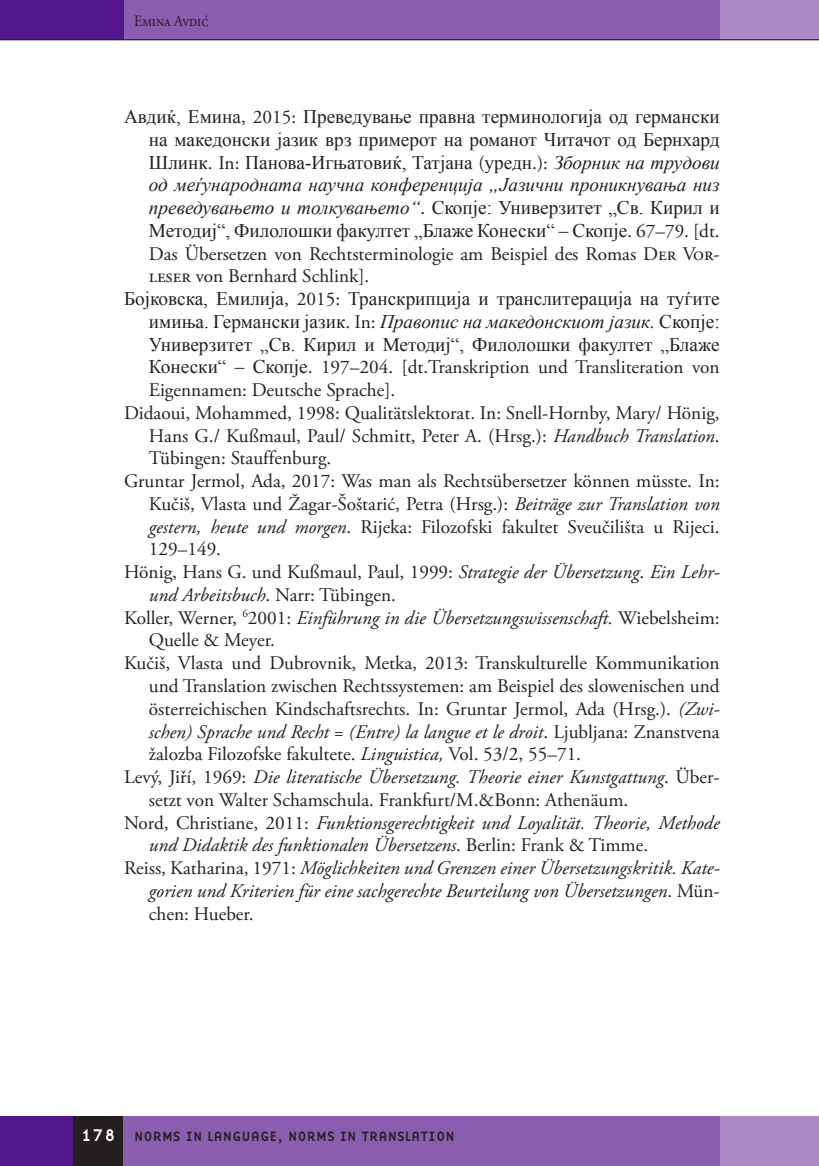
<style>
.page{position:relative;width:819px;height:1166px;background:#fff}
.page>*{position:absolute;margin:0;border:0;box-sizing:border-box;transform-origin:0 0}
.t1{font:19.25px/22.8px "Adobe Garamond Pro";color:#231f20;text-align:justify}
.t2{font:19.25px/22.8px "Times New Roman";color:#231f20;text-align:justify}
.t3{font:italic 19.25px/22.8px "Adobe Garamond Pro";color:#231f20}
.t4{font:15.75px "Adobe Garamond Pro";color:#231f20;scale:.9 1}
.t5{font:14px "Base Nine";color:#231f20}
.s1{font-family:"Adobe Garamond Pro"}
.s2{font-style:italic}
.s3{font-family:"Adobe Garamond Pro";font-style:italic}
.s4{font-style:normal}
.s5{font-size:17.5px;color:#fff}
</style>
<div class="page">
<div style="left:122px;top:0;width:597px;height:40px;background:#8a5dae"></div>
<div style="left:719px;top:0;width:99px;height:40px;background:#ad89c5"></div>
<div style="left:0;top:0;width:124px;height:40px;background:#53168b"></div>
<hr style="left:0;top:39px;width:818px;height:1px;background:#231f20">
<div style="left:123px;top:1116px;width:621px;height:50px;background:#8a5dae"></div>
<div style="left:719px;top:1116px;width:99px;height:50px;background:#ad89c5"></div>
<div style="left:0;top:1116px;width:74px;height:50px;background:#53168b"></div>
<div style="left:74px;top:1116px;width:49px;height:50px;background:#231f20"></div>
<p class="t4" style="left:134px;top:11px;width:84px">Emina Avdić</p>
<p class="t2" style="left:149px;top:105px;width:572px;text-indent:-25px">Авдиќ, Емина<span class="s1">, 2015:</span> Преведување правна терминологија од германски на македонски јазик врз примерот на романот Читачот од Бернхард Шлинк<span class="s1">. In:</span> Панова-Игњатовиќ, Татјана <span class="s1">(</span>уредн<span class="s1">.):</span> <span class="s2">Зборник на трудови од меѓународната научна конференција „Јазични проникнувања низ преведувањето и толкувањето“</span><span class="s1">.</span> Скопје: Универзитет „Св. Кирил и Методиј“, Филолошки факултет „Блаже Конески“ – Скопје<span class="s1">. 67–79. [dt.<br>Das Übersetzen von Rechtsterminologie am Beispiel des Romas Der Vor&shy;leser von Bernhard Schlink].</span></p>
<p class="t2" style="left:149px;top:287px;width:572px;text-indent:-25px">Бојковска, Емилија<span class="s1">, 2015:</span> Транскрипција и транслитерација на туѓите имиња. Германски јазик<span class="s1">. In:</span> <span class="s2">Правопис на македонскиот јазик</span><span class="s3">.</span> Скопје:<br>Универзитет „Св. Кирил и Методиј“, Филолошки факултет „Блаже Конески“ – Скопје<span class="s1">. 197–204. [dt.Transkription und Transliteration von Eigennamen: Deutsche Sprache].</span></p>
<p class="t1" style="left:149px;top:402px;width:572px;text-indent:-25px">Didaoui, Mohammed, 1998: Qualitätslektorat. In: Snell-Hornby, Mary/ Hönig, Hans G./ Kußmaul, Paul/ Schmitt, Peter A. (Hrsg.): <span class="s2">Handbuch Translation</span>.<br>Tübingen: Stauffenburg.</p>
<p class="t1" style="left:149px;top:470px;width:572px;text-indent:-25px">Gruntar Jermol, Ada, 2017: Was man als Rechtsübersetzer können müsste. In:<br>Kučiš, Vlasta und Žagar-Šoštarić, Petra (Hrsg.): <span class="s2">Beiträge zur Translation von gestern, heute und morgen</span>. Rijeka: Filozofski fakultet Sveučilišta u Rijeci.<br>129–149.</p>
<p class="t1" style="left:149px;top:561px;width:572px;text-indent:-25px">Hönig, Hans G. und Kußmaul, Paul, 1999: <span class="s2">Strategie der Übersetzung</span>. <span class="s2">Ein Lehr&shy;und Arbeitsbuch</span>. Narr: Tübingen.</p>
<p class="t1" style="left:149px;top:607px;width:572px;text-indent:-25px">Koller, Werner, <sup>6</sup>2001: <span class="s2">Einführung in die Übersetzungswissenschaft.</span> Wiebelsheim:<br>Quelle &amp; Meyer.</p>
<p class="t1" style="left:149px;top:652px;width:572px;text-indent:-25px">Kučiš, Vlasta und Dubrovnik, Metka, 2013: Transkulturelle Kommunikation und Translation zwischen Rechtssystemen: am Beispiel des slowenischen und österreichischen Kindschaftsrechts. In: Gruntar Jermol, Ada (Hrsg.). <span class="s2">(Zwi&shy;schen) Sprache und Recht</span> = <span class="s2">(Entre) la langue et le droit</span>. Ljubljana: Znanstvena žalozba Filozofske fakultete. <span class="s2">Linguistica,</span> Vol. 53/2, 55–71.</p>
<p class="t1" style="left:149px;top:766px;width:572px;text-indent:-25px">Levý, Jiří, 1969: <span class="s2">Die literatische Übersetzung. Theorie einer Kunstgattung</span>. Über&shy;setzt von Walter Schamschula. Frankfurt/M.&amp;Bonn: Athenäum.</p>
<p class="t3" style="left:149px;top:811px;width:572px;text-indent:-25px"><span class="s4">Nord, Christiane, 2011:</span> Funktionsgerechtigkeit und Loyalität. Theorie, Methode und Didaktik des funktionalen Übersetzens<span class="s4">. Berlin: Frank &amp; Timme.</span></p>
<p class="t3" style="left:149px;top:857px;width:572px;text-align:justify;text-indent:-25px"><span class="s4">Reiss, Katharina, 1971:</span> Möglichkeiten und Grenzen einer Übersetzungskritik. Kate&shy;gorien und Kriterien für eine sachgerechte Beurteilung von Übersetzungen<span class="s4">. Mün&shy;chen: Hueber.</span></p>
<p class="t5" style="left:81px;top:1126px;width:375px"><span class="s5">178</span> NORMS IN LANGUAGE, NORMS IN TRANSLATION</p>
</div>
